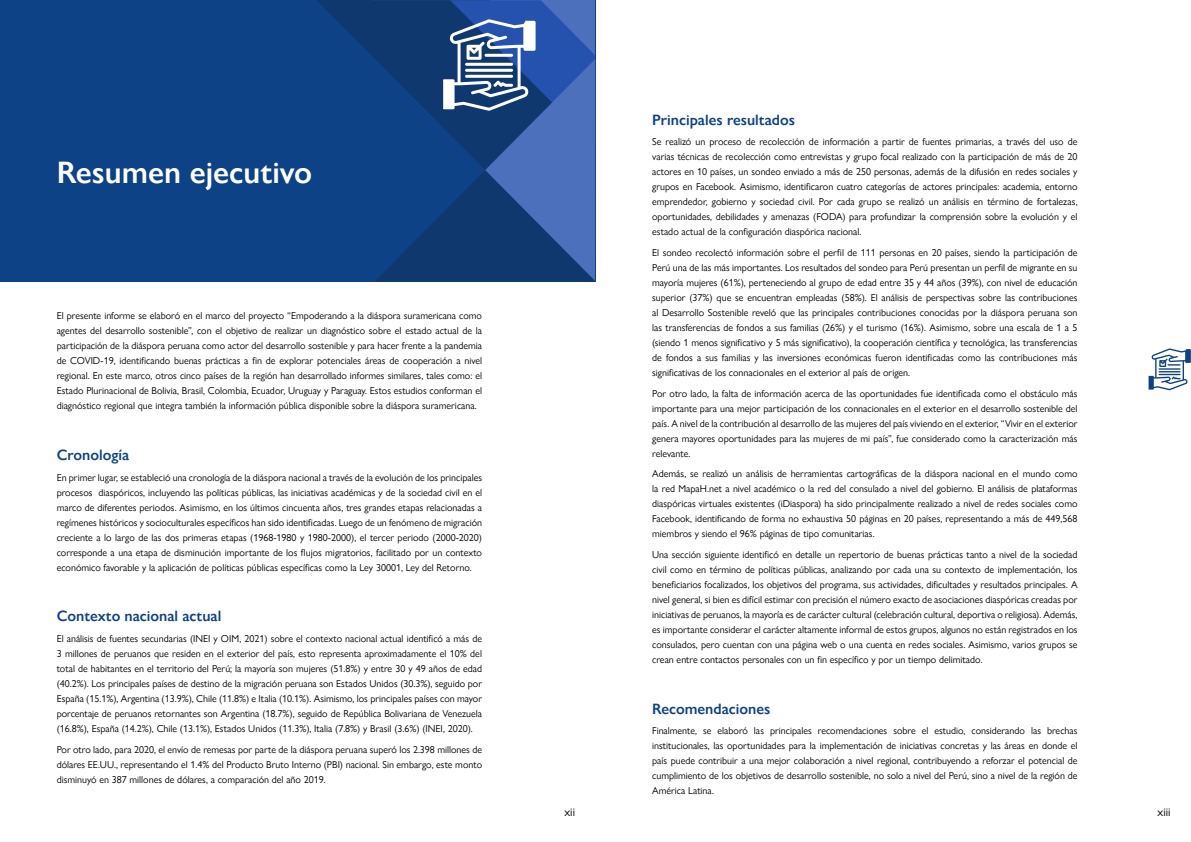
<style>
.page{position:relative;width:1191px;height:842px;background:#fff}
.page>*{position:absolute;margin:0;border:0;box-sizing:border-box;transform-origin:0 0}
.t1{font:600 31px "Gill Sans Nova";color:#fff}
.t2{font:600 15px "Gill Sans Nova";color:#0d4285}
.t3{font:12px "Gill Sans Nova";color:#000}
.t4{font:10px/15px "Gill Sans Nova";color:#000;text-align:justify}
</style>
<div class="page">
<div style="left:0;top:0;width:595px;height:282px;background:#0d4286"></div>
<svg style="left:375px;top:224px;width:218px;height:58px;fill:#0e3971"></svg>
<svg style="left:432px;top:214px;width:10px;height:65px"></svg>
<svg style="left:317px;top:0;width:278px;height:126px"></svg>
<svg style="left:442px;top:19px;width:153px;height:262px"></svg>
<div style="left:523px;top:22px;width:9px;height:28px;background:#fff;border-radius:3px"></div>
<svg style="left:1148px;top:348px;width:42px;height:42px"></svg>
<svg style="left:1185px;top:350px;width:4px;height:12px"></svg>
<h1 class="t1" style="left:57px;top:153px;width:257px">Resumen ejecutivo</h1>
<p class="t4" style="left:57px;top:308px;width:427px">El presente informe se elaboró en el marco del proyecto “Empoderando a la diáspora suramericana como agentes del desarrollo sostenible”, con el objetivo de realizar un diagnóstico sobre el estado actual de la participación de la diáspora peruana como actor del desarrollo sostenible y para hacer frente a la pandemia de COVID-19, identificando buenas prácticas a fin de explorar potenciales áreas de cooperación a nivel regional. En este marco, otros cinco países de la región han desarrollado informes similares, tales como: el Estado Plurinacional de Bolivia, Brasil, Colombia, Ecuador, Uruguay y Paraguay. Estos estudios conforman el diagnóstico regional que integra también la información pública disponible sobre la diáspora suramericana.</p>
<h2 class="t2" style="left:57px;top:445px;width:74px">Cronología</h2>
<p class="t4" style="left:57px;top:469px;width:427px">En primer lugar, se estableció una cronología de la diáspora nacional a través de la evolución de los principales procesos diaspóricos, incluyendo las políticas públicas, las iniciativas académicas y de la sociedad civil en el marco de diferentes periodos. Asimismo, en los últimos cincuenta años, tres grandes etapas relacionadas a regímenes históricos y socioculturales específicos han sido identificadas. Luego de un fenómeno de migración creciente a lo largo de las dos primeras etapas (1968-1980 y 1980-2000), el tercer periodo (2000-2020) corresponde a una etapa de disminución importante de los flujos migratorios, facilitado por un contexto económico favorable y la aplicación de políticas públicas específicas como la Ley 30001, Ley del Retorno.</p>
<h2 class="t2" style="left:57px;top:607px;width:166px">Contexto nacional actual</h2>
<p class="t4" style="left:57px;top:631px;width:427px">El análisis de fuentes secundarias (INEI y OIM, 2021) sobre el contexto nacional actual identificó a más de 3 millones de peruanos que residen en el exterior del país, esto representa aproximadamente el 10% del total de habitantes en el territorio del Perú; la mayoría son mujeres (51.8%) y entre 30 y 49 años de edad (40.2%). Los principales países de destino de la migración peruana son Estados Unidos (30.3%), seguido por España (15.1%), Argentina (13.9%), Chile (11.8%) e Italia (10.1%). Asimismo, los principales países con mayor porcentaje de peruanos retornantes son Argentina (18.7%), seguido de República Bolivariana de Venezuela (16.8%), España (14.2%), Chile (13.1%), Estados Unidos (11.3%), Italia (7.8%) y Brasil (3.6%) (INEI, 2020).</p>
<p class="t4" style="left:57px;top:741px;width:427px">Por otro lado, para 2020, el envío de remesas por parte de la diáspora peruana superó los 2.398 millones de dólares EE.UU., representando el 1.4% del Producto Bruto Interno (PBI) nacional. Sin embargo, este monto disminuyó en 387 millones de dólares, a comparación del año 2019.</p>
<p class="t3" style="left:564px;top:805px;width:12px">xii</p>
<h2 class="t2" style="left:652px;top:110px;width:144px">Principales resultados</h2>
<p class="t4" style="left:652px;top:134px;width:427px">Se realizó un proceso de recolección de información a partir de fuentes primarias, a través del uso de varias técnicas de recolección como entrevistas y grupo focal realizado con la participación de más de 20 actores en 10 países, un sondeo enviado a más de 250 personas, además de la difusión en redes sociales y grupos en Facebook. Asimismo, identificaron cuatro categorías de actores principales: academia, entorno emprendedor, gobierno y sociedad civil. Por cada grupo se realizó un análisis en término de fortalezas, oportunidades, debilidades y amenazas (FODA) para profundizar la comprensión sobre la evolución y el estado actual de la configuración diaspórica nacional.</p>
<p class="t4" style="left:652px;top:245px;width:427px">El sondeo recolectó información sobre el perfil de 111 personas en 20 países, siendo la participación de Perú una de las más importantes. Los resultados del sondeo para Perú presentan un perfil de migrante en su mayoría mujeres (61%), perteneciendo al grupo de edad entre 35 y 44 años (39%), con nivel de educación superior (37%) que se encuentran empleadas (58%). El análisis de perspectivas sobre las contribuciones al Desarrollo Sostenible reveló que las principales contribuciones conocidas por la diáspora peruana son las transferencias de fondos a sus familias (26%) y el turismo (16%). Asimismo, sobre una escala de 1 a 5 (siendo 1 menos significativo y 5 más significativo), la cooperación científica y tecnológica, las transferencias de fondos a sus familias y las inversiones económicas fueron identificadas como las contribuciones más significativas de los connacionales en el exterior al país de origen.</p>
<p class="t4" style="left:652px;top:386px;width:427px">Por otro lado, la falta de información acerca de las oportunidades fue identificada como el obstáculo más importante para una mejor participación de los connacionales en el exterior en el desarrollo sostenible del país. A nivel de la contribución al desarrollo de las mujeres del país viviendo en el exterior, “Vivir en el exterior genera mayores oportunidades para las mujeres de mi país”, fue considerado como la caracterización más relevante.</p>
<p class="t4" style="left:652px;top:466px;width:427px">Además, se realizó un análisis de herramientas cartográficas de la diáspora nacional en el mundo como la red MapaH.net a nivel académico o la red del consulado a nivel del gobierno. El análisis de plataformas diaspóricas virtuales existentes (iDiaspora) ha sido principalmente realizado a nivel de redes sociales como Facebook, identificando de forma no exhaustiva 50 páginas en 20 países, representando a más de 449,568 miembros y siendo el 96% páginas de tipo comunitarias.</p>
<p class="t4" style="left:652px;top:547px;width:427px">Una sección siguiente identificó en detalle un repertorio de buenas prácticas tanto a nivel de la sociedad civil como en término de políticas públicas, analizando por cada una su contexto de implementación, los beneficiarios focalizados, los objetivos del programa, sus actividades, dificultades y resultados principales. A nivel general, si bien es difícil estimar con precisión el número exacto de asociaciones diaspóricas creadas por iniciativas de peruanos, la mayoría es de carácter cultural (celebración cultural, deportiva o religiosa). Además, es importante considerar el carácter altamente informal de estos grupos, algunos no están registrados en los consulados, pero cuentan con una página web o una cuenta en redes sociales. Asimismo, varios grupos se crean entre contactos personales con un fin específico y por un tiempo delimitado.</p>
<h2 class="t2" style="left:652px;top:699px;width:120px">Recomendaciones</h2>
<p class="t4" style="left:652px;top:723px;width:427px">Finalmente, se elaboró las principales recomendaciones sobre el estudio, considerando las brechas institucionales, las oportunidades para la implementación de iniciativas concretas y las áreas en donde el país puede contribuir a una mejor colaboración a nivel regional, contribuyendo a reforzar el potencial de cumplimiento de los objetivos de desarrollo sostenible, no solo a nivel del Perú, sino a nivel de la región de América Latina.</p>
<p class="t3" style="left:1157px;top:805px;width:15px">xiii</p>
</div>
